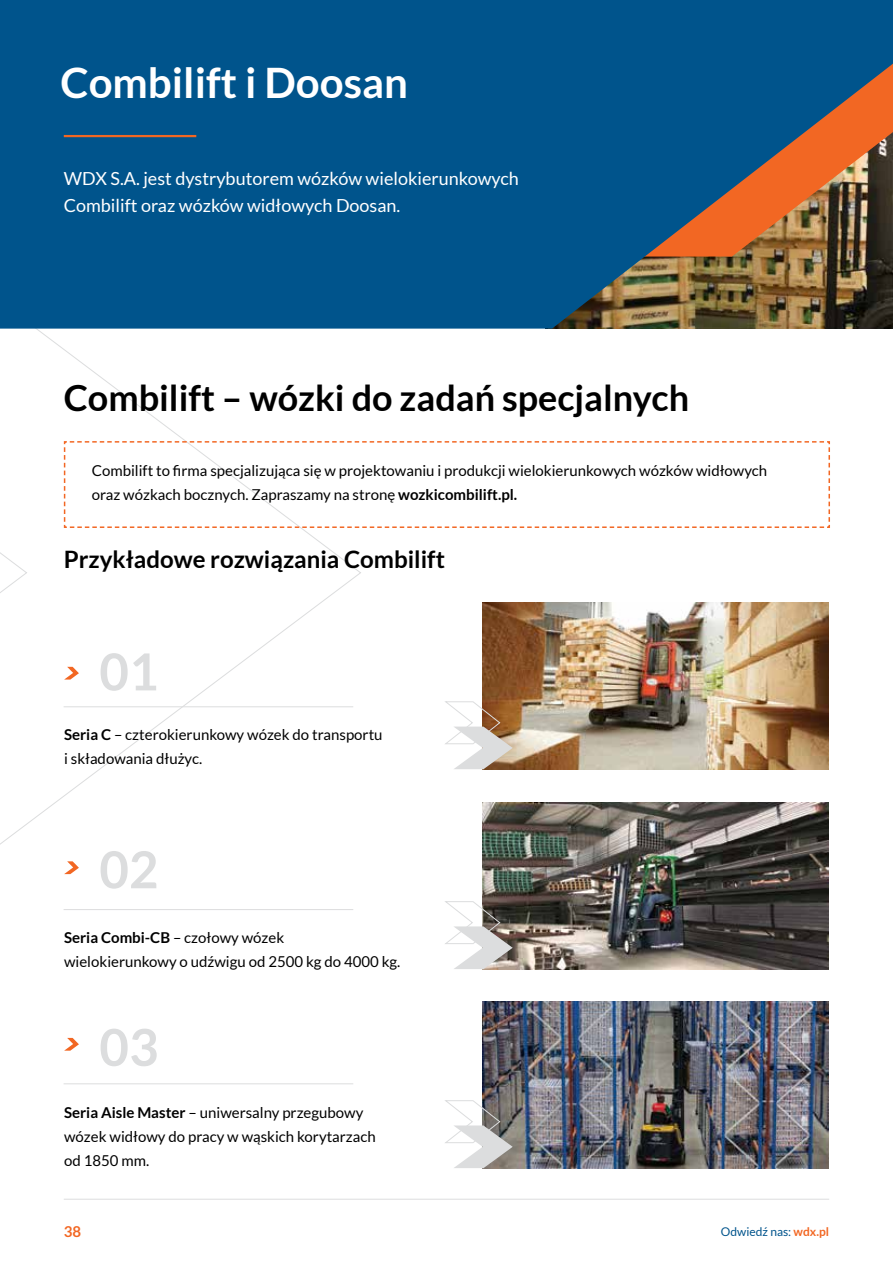
<style>
.page{position:relative;width:893px;height:1263px;background:#fff}
.page>*{position:absolute;margin:0;border:0;box-sizing:border-box;transform-origin:0 0}
.t1{font:700 51px "Lato";color:#dcddde}
.t2{font:700 42px "Lato";color:#fff}
.t3{font:700 36px "Lato";color:#000}
.t4{font:700 24px "Lato";color:#000}
.t5{font:18px/27px "Lato";color:#fff}
.t6{font:15px/24px "Lato";color:#000}
.t7{font:700 15px "Lato";color:#f26723}
.t8{font:12px "Lato";color:#00548c}
.s1{font-weight:700}
.s2{font-weight:700;color:#f26723}
</style>
<div class="page">
<hr style="left:64px;top:1199px;width:765px;height:1px;background:#dcddde">
<svg style="left:0;top:329px;width:361px;height:581px"></svg>
<svg style="left:0;top:0;width:893px;height:329px;background:#17557e"></svg>
<img style="left:483px;top:603px;width:345px;height:166px">
<img style="left:483px;top:803px;width:345px;height:166px">
<img style="left:483px;top:1002px;width:345px;height:166px">
<svg style="left:64px;top:667px;width:15px;height:12px"></svg>
<hr style="left:64px;top:706px;width:289px;height:1px;background:#dcddde">
<svg style="left:64px;top:1038px;width:15px;height:13px"></svg>
<hr style="left:64px;top:1083px;width:289px;height:1px;background:#dcddde">
<svg style="left:64px;top:861px;width:15px;height:13px"></svg>
<hr style="left:64px;top:909px;width:289px;height:1px;background:#dcddde">
<hr style="left:64px;top:135px;width:132px;height:2px;background:#f26723">
<svg style="left:63px;top:440px;width:767px;height:89px"></svg>
<svg style="left:445px;top:701px;width:68px;height:68px"></svg>
<svg style="left:445px;top:901px;width:68px;height:68px"></svg>
<svg style="left:445px;top:1100px;width:68px;height:68px"></svg>
<h2 class="t2" style="left:61px;top:58px;width:349px">Combilift i Doosan</h2>
<p class="t5" style="left:64px;top:164px;width:457px">WDX S.A. jest dystrybutorem wózków wielokierunkowych<br>Combilift oraz wózków widłowych Doosan.</p>
<h3 class="t3" style="left:64px;top:377px;width:627px">Combilift – wózki do zadań specjalnych</h3>
<p class="t6" style="left:92px;top:458px;width:677px">Combilift to firma specjalizująca się w projektowaniu i produkcji wielokierunkowych wózków widłowych oraz wózkach bocznych. Zapraszamy na stronę <span class="s1">wozkicombilift.pl.</span></p>
<h3 class="t4" style="left:64px;top:546px;width:383px">Przykładowe rozwiązania Combilift</h3>
<h1 class="t1" style="left:99px;top:643px;width:61px">01</h1>
<p class="t6" style="left:64px;top:723px;width:320px"><span class="s1">Seria C</span> – czterokierunkowy wózek do transportu i składowania dłużyc.</p>
<h1 class="t1" style="left:99px;top:840px;width:61px">02</h1>
<p class="t6" style="left:64px;top:926px;width:338px"><span class="s1">Seria Combi-CB</span> – czołowy wózek wielokierunkowy o udźwigu od 2500 kg do 4000 kg.</p>
<h1 class="t1" style="left:99px;top:1018px;width:61px">03</h1>
<p class="t6" style="left:64px;top:1100px;width:313px"><span class="s1">Seria Aisle Master</span> – uniwersalny przegubowy wózek widłowy do pracy w wąskich korytarzach od 1850 mm.</p>
<p class="t7" style="left:64px;top:1223px;width:19px">38</p>
<p class="t8" style="left:721px;top:1225px;width:110px">Odwiedź nas: <span class="s2">wdx.pl</span></p>
</div>
